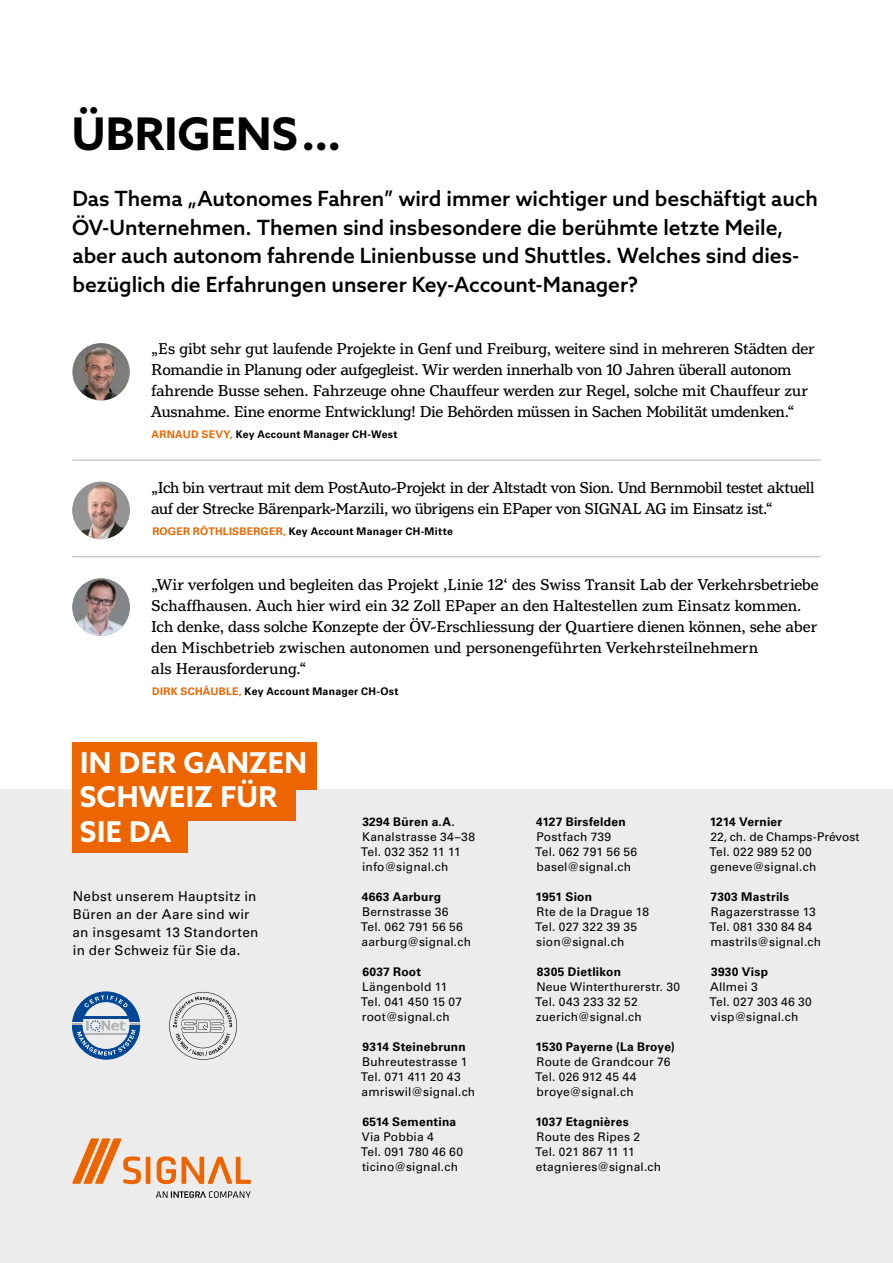
<style>
.page{position:relative;width:893px;height:1263px;background:#fff}
.page>*{position:absolute;margin:0;border:0;box-sizing:border-box;transform-origin:0 0}
.t1{font:700 45px "Azo Sans";letter-spacing:.005em;color:#000}
.t2{font:700 28.65px/34.5px "Azo Sans";letter-spacing:.005em;color:#fff}
.t3{font:500 21px/28.5px "Azo Sans";letter-spacing:-.005em;color:#000}
.t4{font:16.5px/21px "Henriette";letter-spacing:-.01em;color:#000}
.t5{font:13.5px/18px "Univers LT Std";letter-spacing:.025em;color:#000}
.t6{font:12px/15px "Univers LT Std";letter-spacing:.015em;color:#000}
.t7{font:700 12px "Univers LT Std";letter-spacing:.02em;color:#000}
.t8{font:700 10.5px "Univers LT Std";letter-spacing:.025em;color:#000}
.s1{color:#ec6500}
</style>
<div class="page">
<div style="left:0;top:790px;width:893px;height:473px;background:#ececec"></div>
<svg style="left:72px;top:1138px;width:179px;height:46px"></svg>
<svg style="left:156px;top:1191px;width:95px;height:7px"></svg>
<svg style="left:72px;top:992px;width:68px;height:67px"></svg>
<svg style="left:169px;top:992px;width:68px;height:68px"></svg>
<div style="left:72px;top:743px;width:245px;height:47px;background:#ec6500"></div>
<div style="left:72px;top:774px;width:223px;height:47px;background:#ec6500"></div>
<div style="left:72px;top:805px;width:116px;height:47px;background:#ec6500"></div>
<hr style="left:72px;top:460px;width:749px;height:1px;background:#5d5d5d">
<hr style="left:72px;top:556px;width:749px;height:1px;background:#5d5d5d">
<img style="left:72px;top:482px;width:58px;height:57px;border-radius:29px">
<img style="left:72px;top:578px;width:58px;height:58px;border-radius:29px">
<img style="left:72px;top:343px;width:58px;height:57px;border-radius:29px">
<h1 class="t1" style="left:72px;top:104px;width:271px">ÜBRIGENS...</h1>
<p class="t3" style="left:72px;top:184px;width:747px">Das Thema „Autonomes Fahren” wird immer wichtiger und beschäftigt auch ÖV-Unternehmen. Themen sind insbesondere die berühmte letzte Meile, aber auch autonom fahrende Linienbusse und Shuttles. Welches sind dies&shy;bezüglich die Erfahrungen unserer Key-Account-Manager?</p>
<p class="t4" style="left:151px;top:339px;width:665px">„Es gibt sehr gut laufende Projekte in Genf und Freiburg, weitere sind in mehreren Städten der Romandie in Planung oder aufgegleist. Wir werden innerhalb von 10 Jahren überall autonom fahrende Busse sehen. Fahrzeuge ohne Chauffeur werden zur Regel, solche mit Chauffeur zur Ausnahme. Eine enorme Entwicklung! Die Behörden müssen in Sachen Mobilität umdenken.“</p>
<p class="t8" style="left:152px;top:429px;width:247px"><span class="s1">ARNAUD SEVY,</span> Key Account Manager CH-West</p>
<p class="t4" style="left:151px;top:477px;width:665px">„Ich bin vertraut mit dem PostAuto-Projekt in der Altstadt von Sion. Und Bernmobil testet aktuell auf der Strecke Bärenpark-Marzili, wo übrigens ein EPaper von SIGNAL AG im Einsatz ist.“</p>
<p class="t8" style="left:152px;top:525px;width:302px"><span class="s1">ROGER RÖTHLISBERGER,</span> Key Account Manager CH-Mitte</p>
<p class="t4" style="left:151px;top:574px;width:669px">„Wir verfolgen und begleiten das Projekt ‚Linie 12‘ des Swiss Transit Lab der Verkehrsbetriebe Schaffhausen. Auch hier wird ein 32 Zoll EPaper an den Haltestellen zum Einsatz kommen.<br>Ich denke, dass solche Konzepte der ÖV-Erschliessung der Quartiere dienen können, sehe aber den Mischbetrieb zwischen autonomen und personengeführten Verkehrsteilnehmern<br>als Herausforderung.“</p>
<p class="t8" style="left:152px;top:685px;width:248px"><span class="s1">DIRK SCHÄUBLE,</span> Key Account Manager CH-Ost</p>
<h2 class="t2" style="left:80px;top:745px;width:229px">IN DER GANZEN<br>SCHWEIZ FÜR<br>SIE DA</h2>
<p class="t5" style="left:73px;top:887px;width:187px">Nebst unserem Hauptsitz in<br>Büren an der Aare sind wir an insgesamt 13 Standorten in der Schweiz für Sie da.</p>
<p class="t7" style="left:362px;top:815px;width:94px">3294 Büren a.A.</p>
<p class="t6" style="left:361px;top:829px;width:116px">Kanalstrasse 34–38<br>Tel. 032 352 11 11 info@signal.ch</p>
<p class="t7" style="left:362px;top:890px;width:81px">4663 Aarburg</p>
<p class="t6" style="left:361px;top:904px;width:112px">Bernstrasse 36<br>Tel. 062 791 56 56 aarburg@signal.ch</p>
<p class="t7" style="left:362px;top:965px;width:60px">6037 Root</p>
<p class="t6" style="left:361px;top:979px;width:103px">Längenbold 11<br>Tel. 041 450 15 07 root@signal.ch</p>
<p class="t7" style="left:363px;top:1040px;width:105px">9314 Steinebrunn</p>
<p class="t6" style="left:361px;top:1054px;width:116px">Buhreutestrasse 1<br>Tel. 071 411 20 43 amriswil@signal.ch</p>
<p class="t7" style="left:362px;top:1115px;width:95px">6514 Sementina</p>
<p class="t6" style="left:361px;top:1129px;width:104px">Via Pobbia 4<br>Tel. 091 780 46 60 ticino@signal.ch</p>
<p class="t7" style="left:536px;top:815px;width:91px">4127 Birsfelden</p>
<p class="t6" style="left:535px;top:829px;width:103px">Postfach 739<br>Tel. 062 791 56 56 basel@signal.ch</p>
<p class="t7" style="left:535px;top:890px;width:58px">1951 Sion</p>
<p class="t6" style="left:535px;top:904px;width:115px">Rte de la Drague 18<br>Tel. 027 322 39 35 sion@signal.ch</p>
<p class="t7" style="left:537px;top:965px;width:86px">8305 Dietlikon</p>
<p class="t6" style="left:535px;top:979px;width:146px">Neue Winterthurerstr. 30<br>Tel. 043 233 32 52 zuerich@signal.ch</p>
<p class="t7" style="left:535px;top:1040px;width:141px">1530 Payerne (La Broye)</p>
<p class="t6" style="left:535px;top:1054px;width:137px">Route de Grandcour 76<br>Tel. 026 912 45 44 broye@signal.ch</p>
<p class="t7" style="left:535px;top:1115px;width:95px">1037 Etagnières</p>
<p class="t6" style="left:535px;top:1129px;width:127px">Route des Ripes 2<br>Tel. 021 867 11 11 etagnieres@signal.ch</p>
<p class="t7" style="left:710px;top:815px;width:74px">1214 Vernier</p>
<p class="t6" style="left:709px;top:829px;width:152px">22, ch. de Champs-Prévost<br>Tel. 022 989 52 00 geneve@signal.ch</p>
<p class="t7" style="left:710px;top:890px;width:80px">7303 Mastrils</p>
<p class="t6" style="left:709px;top:904px;width:113px">Ragazerstrasse 13<br>Tel. 081 330 84 84 mastrils@signal.ch</p>
<p class="t7" style="left:711px;top:965px;width:59px">3930 Visp</p>
<p class="t6" style="left:709px;top:979px;width:104px">Allmei 3<br>Tel. 027 303 46 30 visp@signal.ch</p>
</div>
